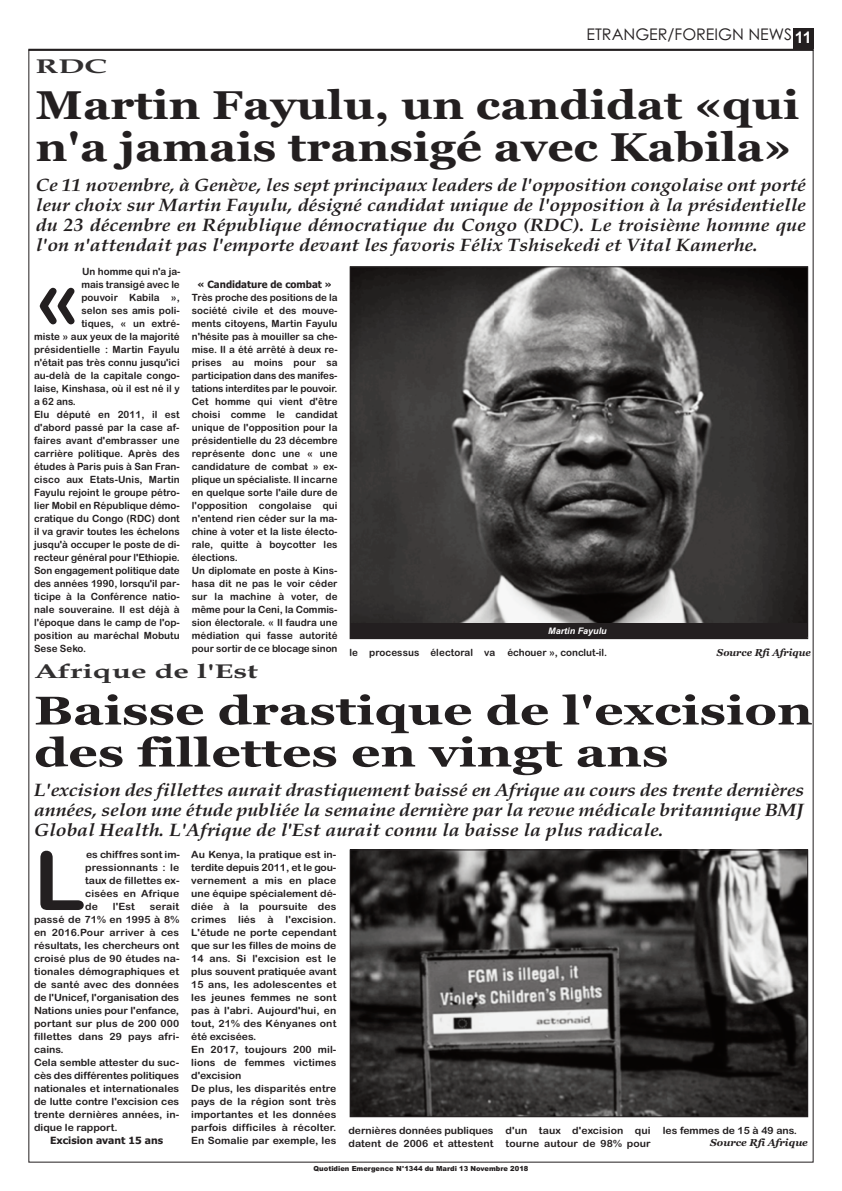
<style>
.page{position:relative;width:842px;height:1191px;background:#fff}
.page>*{position:absolute;margin:0;border:0;box-sizing:border-box;transform-origin:0 0}
.t1{font:81.4px "Arial Rounded MT Bold";color:#231f20}
.t2{font:81.4px "Arial Rounded MT Bold";color:#231f20;scale:1.04 1}
.t3{font:700 40px/42px "Georgia";color:#231f20;scale:1.15 1}
.t4{font:700 40px/42px "Georgia";color:#231f20;scale:1.29 1}
.t5{font:700 20px "Book Antiqua";color:#312f30;scale:1.56 1}
.t6{font:italic 700 18px/20px "Book Antiqua";color:#231f20;text-align:justify;scale:1.09 1}
.t7{font:16px "Century Gothic";color:#231f20}
.t8{font:10px/13px "Arial Rounded MT Bold";letter-spacing:.005em;color:#231f20}
.t9{font:10px/13px "Arial Rounded MT Bold";letter-spacing:.005em;color:#231f20;scale:1.04 1}
.t10{font:italic 700 10px "Georgia";color:#231f20}
.t11{font:700 10px "Tahoma";color:#231f20}
.t12{font:700 10px "Tahoma";color:#231f20;scale:1.04 1}
.t13{font:italic 700 9px "Arial";color:#fff}
.t14{font:900 7px "Arial";color:#231f20}
.s1{font-family:"Arial";font-weight:700;color:#fff}
</style>
<div class="page">
<hr style="left:28px;top:49px;width:786px;height:2px;background:#231f20">
<div style="left:794px;top:28px;width:20px;height:21px;background:#231f20"></div>
<img style="left:352px;top:268px;width:454px;height:356px">
<div style="left:351px;top:624px;width:456px;height:15px;background:#231f20"></div>
<img style="left:352px;top:851px;width:454px;height:264px">
<div style="left:350px;top:849px;width:458px;height:268px;border:1px solid #231f20"></div>
<h3 class="t5" style="left:36px;top:55px;width:47px">RDC</h3>
<h3 class="t7" style="left:587px;top:25px;width:227px">ETRANGER/FOREIGN NEWS <span class="s1">11</span></h3>
<h2 class="t3" style="left:36px;top:85px;width:665px">Martin Fayulu, un candidat «qui n'a jamais transigé avec Kabila»</h2>
<p class="t6" style="left:36px;top:174px;width:708px">Ce 11 novembre, à Genève, les sept principaux leaders de l'opposition congolaise ont porté leur choix sur Martin Fayulu, désigné candidat unique de l'opposition à la présidentielle du 23 décembre en République démocratique du Congo (RDC). Le troisième homme que l'on n'attendait pas l'emporte devant les favoris Félix Tshisekedi et Vital Kamerhe.</p>
<p class="t8" style="left:82px;top:265px;width:100px">Un homme qui n'a ja-</p>
<p class="t8" style="left:81px;top:278px;width:100px">mais transigé avec le</p>
<p class="t8" style="left:81px;top:291px;width:100px">pouvoir Kabila »,</p>
<p class="t8" style="left:81px;top:304px;width:100px">selon ses amis poli-</p>
<p class="t8" style="left:81px;top:317px;width:100px">tiques, « un extré-</p>
<p class="t8" style="left:34px;top:330px;width:147px">miste » aux yeux de la majorité</p>
<p class="t8" style="left:34px;top:343px;width:147px">présidentielle : Martin Fayulu</p>
<p class="t8" style="left:34px;top:356px;width:147px">n'était pas très connu jusqu'ici</p>
<p class="t8" style="left:34px;top:369px;width:147px">au-delà de la capitale congo-</p>
<p class="t8" style="left:34px;top:382px;width:147px">laise, Kinshasa, où il est né il y</p>
<p class="t8" style="left:34px;top:395px;width:44px">a 62 ans.</p>
<p class="t8" style="left:34px;top:408px;width:147px">Elu député en 2011, il est</p>
<p class="t8" style="left:34px;top:421px;width:147px">d'abord passé par la case af-</p>
<p class="t8" style="left:34px;top:434px;width:147px">faires avant d'embrasser une</p>
<p class="t8" style="left:34px;top:447px;width:147px">carrière politique. Après des</p>
<p class="t8" style="left:34px;top:460px;width:147px">études à Paris puis à San Fran-</p>
<p class="t8" style="left:34px;top:473px;width:147px">cisco aux Etats-Unis, Martin</p>
<p class="t8" style="left:34px;top:486px;width:147px">Fayulu rejoint le groupe pétro-</p>
<p class="t8" style="left:34px;top:499px;width:147px">lier Mobil en République démo-</p>
<p class="t8" style="left:34px;top:512px;width:147px">cratique du Congo (RDC) dont</p>
<p class="t8" style="left:34px;top:525px;width:147px">il va gravir toutes les échelons</p>
<p class="t8" style="left:34px;top:538px;width:147px">jusqu'à occuper le poste de di-</p>
<p class="t8" style="left:34px;top:551px;width:147px">recteur général pour l'Ethiopie.</p>
<p class="t8" style="left:34px;top:564px;width:147px">Son engagement politique date</p>
<p class="t8" style="left:34px;top:577px;width:147px">des années 1990, lorsqu'il par-</p>
<p class="t8" style="left:34px;top:590px;width:147px">ticipe à la Conférence natio-</p>
<p class="t8" style="left:34px;top:603px;width:147px">nale souveraine. Il est déjà à</p>
<p class="t8" style="left:34px;top:616px;width:147px">l'époque dans le camp de l'op-</p>
<p class="t8" style="left:34px;top:629px;width:147px">position au maréchal Mobutu</p>
<p class="t8" style="left:34px;top:642px;width:54px">Sese Seko.</p>
<h1 class="t1" style="left:34px;top:251px;width:49px">«</h1>
<p class="t11" style="left:198px;top:278px;width:136px">« Candidature de combat »</p>
<p class="t8" style="left:192px;top:291px;width:147px">Très proche des positions de la société civile et des mouve&shy;ments citoyens, Martin Fayulu n'hésite pas à mouiller sa che&shy;mise. Il a été arrêté à deux re&shy;prises au moins pour sa participation dans des manifes&shy;tations interdites par le pouvoir.<br>Cet homme qui vient d'être choisi comme le candidat unique de l'opposition pour la présidentielle du 23 décembre représente donc une « une candidature de combat » ex&shy;plique un spécialiste. Il incarne en quelque sorte l'aile dure de l'opposition congolaise qui n'entend rien céder sur la ma&shy;chine à voter et la liste électo&shy;rale, quitte à boycotter les élections.<br>Un diplomate en poste à Kins&shy;hasa dit ne pas le voir céder sur la machine à voter, de même pour la Ceni, la Commis&shy;sion électorale. « Il faudra une médiation qui fasse autorité</p>
<p class="t8" style="left:192px;top:646px;width:417px">pour sortir de ce blocage sinon le processus électoral va échouer », conclut-il.</p>
<p class="t10" style="left:717px;top:647px;width:95px">Source Rfi Afrique</p>
<p class="t13" style="left:548px;top:626px;width:60px">Martin Fayulu</p>
<h3 class="t5" style="left:34px;top:660px;width:145px">Afrique de l'Est</h3>
<h2 class="t4" style="left:34px;top:689px;width:605px">Baisse drastique de l'excision des fillettes en vingt ans</h2>
<p class="t6" style="left:34px;top:779px;width:708px">L'excision des fillettes aurait drastiquement baissé en Afrique au cours des trente dernières années, selon une étude publiée la semaine dernière par la revue médicale britannique BMJ Global Health. L'Afrique de l'Est aurait connu la baisse la plus radicale.</p>
<h1 class="t2" style="left:34px;top:834px;width:51px">L</h1>
<p class="t9" style="left:85px;top:848px;width:93px;text-align:justify">es chiffres sont im&shy;pressionnants : le taux de fillettes ex&shy;cisées en Afrique de</p>
<p class="t9" style="left:113px;top:900px;width:23px">l'Est</p>
<p class="t9" style="left:34px;top:900px;width:141px;text-indent:116px">serait passé de 71% en 1995 à 8% en 2016.Pour arriver à ces résultats, les chercheurs ont croisé plus de 90 études na&shy;tionales démographiques et de santé avec des données de l'Unicef, l'organisation des<br>Nations unies pour l'enfance, portant sur plus de 200 000 fillettes dans 29 pays afri&shy;cains.<br>Cela semble attester du suc&shy;cès des différentes politiques nationales et internationales de lutte contre l'excision ces trente dernières années, in&shy;dique le rapport.</p>
<p class="t12" style="left:50px;top:1134px;width:110px">Excision avant 15 ans</p>
<p class="t9" style="left:191px;top:848px;width:141px">Au Kenya, la pratique est in&shy;terdite depuis 2011, et le gou&shy;vernement a mis en place une équipe spécialement dé&shy;diée à la poursuite des crimes liés à l'excision.<br>L'étude ne porte cependant que sur les filles de moins de<br>14 ans. Si l'excision est le plus souvent pratiquée avant<br>15 ans, les adolescentes et les jeunes femmes ne sont pas à l'abri. Aujourd'hui, en tout, 21% des Kényanes ont été excisées.<br>En 2017, toujours 200 mil&shy;lions de femmes victimes d'excision<br>De plus, les disparités entre pays de la région sont très importantes et les données parfois difficiles à récolter.<br>En Somalie par exemple, les</p>
<p class="t9" style="left:348px;top:1124px;width:141px">dernières données publiques datent de 2006 et attestent</p>
<p class="t9" style="left:506px;top:1124px;width:141px">d'un taux d'excision qui tourne autour de 98% pour</p>
<p class="t9" style="left:663px;top:1124px;width:131px">les femmes de 15 à 49 ans.</p>
<p class="t10" style="left:710px;top:1137px;width:99px">Source Rfi Afrique</p>
<p class="t14" style="left:314px;top:1164px;width:216px">Quotidien Emergence N°1344 du Mardi 13 Novembre 2018</p>
</div>
